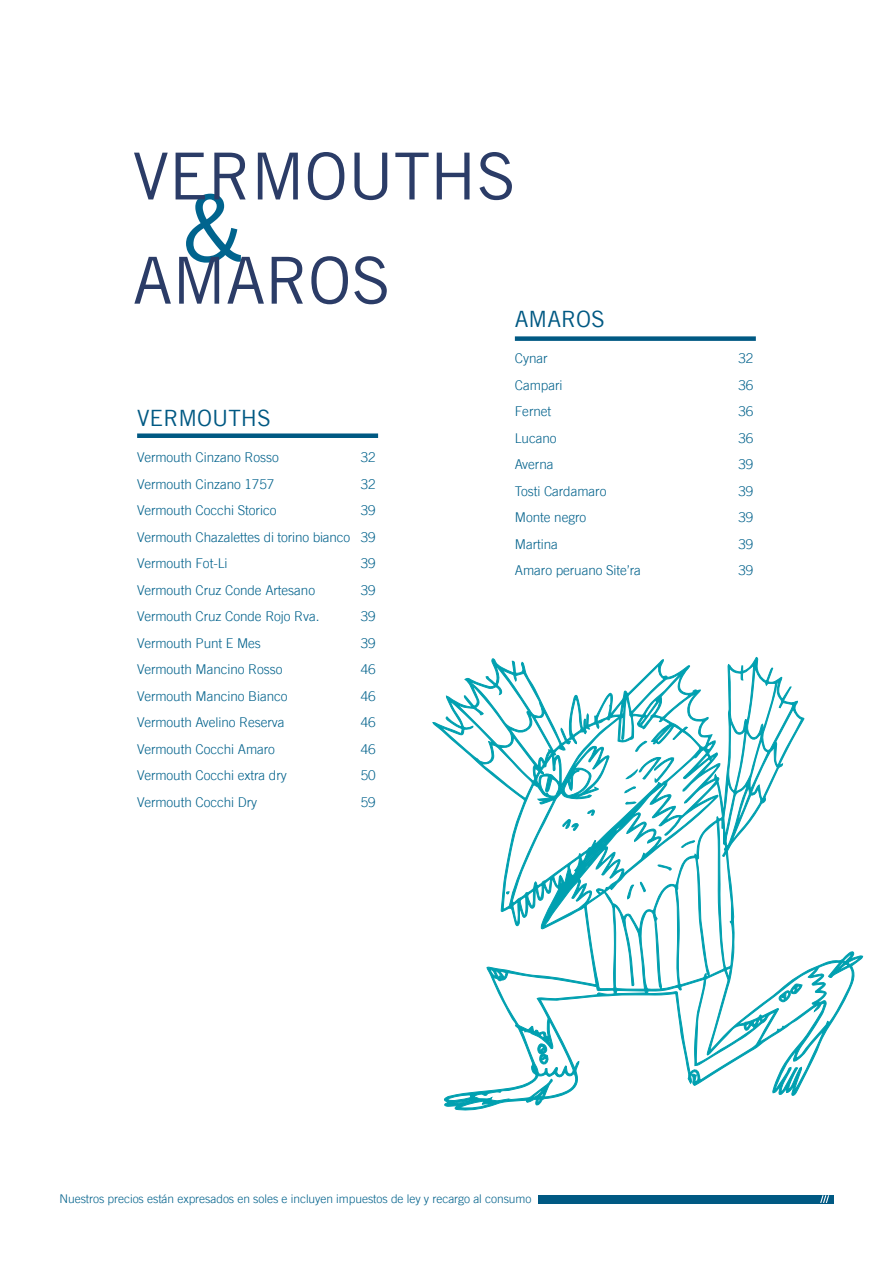
<style>
.page{position:relative;width:893px;height:1263px;background:#fff}
.page>*{position:absolute;margin:0;border:0;box-sizing:border-box;transform-origin:0 0}
.t1{font:22.5px "Trade Gothic LT";color:#005983}
.t2{font:300 13.5px "Trade Gothic LT";letter-spacing:-.005em;color:#00618b}
.t3{font:300 12px "Trade Gothic LT";letter-spacing:-.005em;color:#00618b}
</style>
<div class="page">
<div style="left:137px;top:433px;width:241px;height:5px;background:#005983"></div>
<div style="left:515px;top:336px;width:241px;height:5px;background:#005983"></div>
<svg style="left:432px;top:656px;width:432px;height:455px"></svg>
<svg style="left:562px;top:818px;width:17px;height:14px"></svg>
<svg style="left:623px;top:740px;width:51px;height:54px"></svg>
<svg style="left:587px;top:809px;width:8px;height:7px"></svg>
<svg style="left:625px;top:801px;width:12px;height:4px"></svg>
<svg style="left:657px;top:864px;width:15px;height:7px"></svg>
<svg style="left:680px;top:840px;width:16px;height:8px"></svg>
<svg style="left:627px;top:881px;width:19px;height:19px"></svg>
<svg style="left:506px;top:891px;width:4px;height:10px"></svg>
<svg style="left:778px;top:982px;width:25px;height:21px"></svg>
<svg style="left:537px;top:1043px;width:12px;height:22px"></svg>
<svg style="left:134px;top:152px;width:378px;height:152px"></svg>
<div style="left:538px;top:1195px;width:295px;height:8px;background:#005983"></div>
<svg style="left:820px;top:1195px;width:9px;height:8px"></svg>
<p class="t1" style="left:137px;top:405px;width:135px">VERMOUTHS</p>
<p class="t2" style="left:137px;top:450px;width:143px">Vermouth Cinzano Rosso</p>
<p class="t2" style="left:361px;top:450px;width:16px">32</p>
<p class="t2" style="left:137px;top:476px;width:139px">Vermouth Cinzano 1757</p>
<p class="t2" style="left:361px;top:476px;width:16px">32</p>
<p class="t2" style="left:137px;top:503px;width:141px">Vermouth Cocchi Storico</p>
<p class="t2" style="left:361px;top:503px;width:16px">39</p>
<p class="t2" style="left:137px;top:529px;width:240px">Vermouth Chazalettes di torino bianco 39</p>
<p class="t2" style="left:137px;top:556px;width:92px">Vermouth Fot-Li</p>
<p class="t2" style="left:361px;top:556px;width:16px">39</p>
<p class="t2" style="left:137px;top:582px;width:179px">Vermouth Cruz Conde Artesano</p>
<p class="t2" style="left:361px;top:582px;width:16px">39</p>
<p class="t2" style="left:137px;top:609px;width:184px">Vermouth Cruz Conde Rojo Rva.</p>
<p class="t2" style="left:361px;top:609px;width:16px">39</p>
<p class="t2" style="left:137px;top:635px;width:125px">Vermouth Punt E Mes</p>
<p class="t2" style="left:361px;top:635px;width:16px">39</p>
<p class="t2" style="left:137px;top:662px;width:147px">Vermouth Mancino Rosso</p>
<p class="t2" style="left:361px;top:662px;width:16px">46</p>
<p class="t2" style="left:137px;top:688px;width:152px">Vermouth Mancino Bianco</p>
<p class="t2" style="left:361px;top:688px;width:16px">46</p>
<p class="t2" style="left:137px;top:715px;width:149px">Vermouth Avelino Reserva</p>
<p class="t2" style="left:361px;top:715px;width:16px">46</p>
<p class="t2" style="left:137px;top:741px;width:139px">Vermouth Cocchi Amaro</p>
<p class="t2" style="left:361px;top:741px;width:16px">46</p>
<p class="t2" style="left:137px;top:768px;width:151px">Vermouth Cocchi extra dry</p>
<p class="t2" style="left:361px;top:768px;width:16px">50</p>
<p class="t2" style="left:137px;top:794px;width:122px">Vermouth Cocchi Dry</p>
<p class="t2" style="left:361px;top:794px;width:16px">59</p>
<p class="t1" style="left:515px;top:305px;width:91px">AMAROS</p>
<p class="t2" style="left:515px;top:350px;width:34px">Cynar</p>
<p class="t2" style="left:738px;top:350px;width:16px">32</p>
<p class="t2" style="left:515px;top:377px;width:49px">Campari</p>
<p class="t2" style="left:738px;top:377px;width:16px">36</p>
<p class="t2" style="left:515px;top:403px;width:38px">Fernet</p>
<p class="t2" style="left:738px;top:403px;width:16px">36</p>
<p class="t2" style="left:515px;top:430px;width:43px">Lucano</p>
<p class="t2" style="left:738px;top:430px;width:16px">36</p>
<p class="t2" style="left:515px;top:456px;width:40px">Averna</p>
<p class="t2" style="left:738px;top:456px;width:16px">39</p>
<p class="t2" style="left:515px;top:483px;width:93px">Tosti Cardamaro</p>
<p class="t2" style="left:738px;top:483px;width:16px">39</p>
<p class="t2" style="left:515px;top:509px;width:73px">Monte negro</p>
<p class="t2" style="left:738px;top:509px;width:16px">39</p>
<p class="t2" style="left:515px;top:536px;width:45px">Martina</p>
<p class="t2" style="left:738px;top:536px;width:16px">39</p>
<p class="t2" style="left:515px;top:562px;width:128px">Amaro peruano Site’ra</p>
<p class="t2" style="left:738px;top:562px;width:16px">39</p>
<p class="t3" style="left:60px;top:1192px;width:473px">Nuestros precios están expresados en soles e incluyen impuestos de ley y recargo al consumo</p>
</div>
